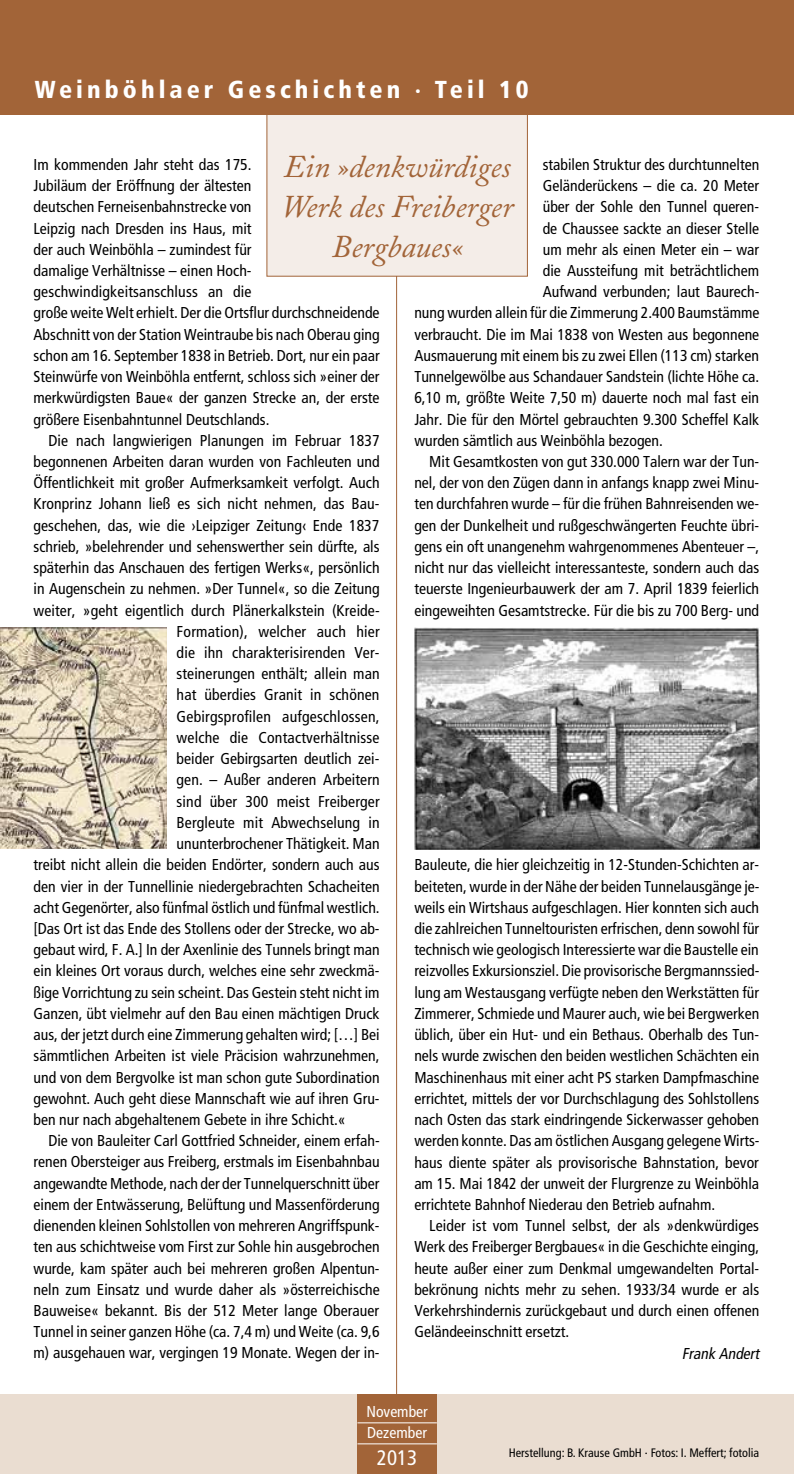
<style>
.page{position:relative;width:794px;height:1474px;background:#fff}
.page>*{position:absolute;margin:0;border:0;box-sizing:border-box;transform-origin:0 0}
.t1{font:italic 31.5px/40.2px "Adobe Caslon";color:#a26438;text-align:center}
.t2{font:900 condensed 24.5px "Frutiger LT Std";letter-spacing:.165em;color:#fff}
.t3{font:condensed 21px "Frutiger LT Std";color:#fff}
.t4{font:condensed 15.75px/21.2px "Frutiger LT Std";color:#000;text-align:justify}
.t5{font:condensed 15.75px/21px "Frutiger LT Std";color:#fff}
.t6{font:italic condensed 15.75px "Frutiger LT Std";color:#000}
.t7{font:condensed 12.25px "Frutiger LT Std";color:#000}
</style>
<div class="page">
<hr style="left:396px;top:268px;width:1px;height:1128px;background:#a26438">
<div style="left:0;top:1394px;width:794px;height:79px;background:#eaddd1"></div>
<div style="left:357px;top:1394px;width:80px;height:79px;background:#a26438"></div>
<hr style="left:357px;top:1422px;width:80px;height:1px;background:#fff">
<hr style="left:357px;top:1443px;width:80px;height:1px;background:#fff">
<div style="left:267px;top:0;width:260px;height:276px;background:#f4ede8"></div>
<div style="left:0;top:0;width:794px;height:114px;background:#a26438"></div>
<img style="left:0;top:628px;width:167px;height:221px">
<img style="left:414px;top:628px;width:345px;height:221px">
<h2 class="t2" style="left:35px;top:74px;width:495px">Weinböhlaer Geschichten · Teil 10</h2>
<h1 class="t1" style="left:281px;top:147px;width:234px">Ein »denkwürdiges<br>Werk des Freiberger<br>Bergbaues«</h1>
<p class="t4" style="left:34px;top:154px;width:348px;text-align:left">Im kommenden Jahr steht das 175.<br>Jubiläum der Eröffnung der ältesten<br>deutschen Ferneisenbahnstrecke von<br>Leipzig nach Dresden ins Haus, mit<br>der auch Weinböhla – zumindest für<br>damalige Verhältnisse – einen Hoch&shy;geschwindigkeitsanschluss an die<br>große weite Welt erhielt. Der die Ortsflur durchschneidende Abschnitt von der Station Weintraube bis nach Oberau ging schon am 16. September 1838 in Betrieb. Dort, nur ein paar Steinwürfe von Weinböhla entfernt, schloss sich »einer der merkwürdigsten Baue« der ganzen Strecke an, der erste größere Eisenbahntunnel Deutschlands.</p>
<p class="t4" style="left:48px;top:430px;width:333px">Die nach langwierigen Planungen im Februar 1837</p>
<p class="t4" style="left:34px;top:451px;width:347px">begonnenen Arbeiten daran wurden von Fachleuten und</p>
<p class="t4" style="left:34px;top:472px;width:347px">Öffentlichkeit mit großer Aufmerksamkeit verfolgt. Auch</p>
<p class="t4" style="left:34px;top:493px;width:347px">Kronprinz Johann ließ es sich nicht nehmen, das Bau-</p>
<p class="t4" style="left:34px;top:514px;width:347px">geschehen, das, wie die ›Leipziger Zeitung‹ Ende 1837</p>
<p class="t4" style="left:34px;top:536px;width:347px">schrieb, »belehrender und sehenswerther sein dürfte, als</p>
<p class="t4" style="left:34px;top:557px;width:347px">späterhin das Anschauen des fertigen Werks«, persönlich</p>
<p class="t4" style="left:34px;top:578px;width:347px">in Augenschein zu nehmen. »Der Tunnel«, so die Zeitung</p>
<p class="t4" style="left:34px;top:599px;width:348px">weiter, »geht eigentlich durch Plänerkalkstein (Kreide-</p>
<p class="t4" style="left:177px;top:621px;width:205px">Formation), welcher auch hier</p>
<p class="t4" style="left:177px;top:642px;width:204px">die ihn charakterisirenden Ver-</p>
<p class="t4" style="left:177px;top:663px;width:204px">steinerungen enthält; allein man</p>
<p class="t4" style="left:177px;top:684px;width:204px">hat überdies Granit in schönen</p>
<p class="t4" style="left:177px;top:705px;width:205px">Gebirgsprofilen aufgeschlossen,</p>
<p class="t4" style="left:177px;top:727px;width:204px">welche die Contactverhältnisse</p>
<p class="t4" style="left:177px;top:748px;width:204px">beider Gebirgsarten deutlich zei-</p>
<p class="t4" style="left:177px;top:769px;width:205px">gen. – Außer anderen Arbeitern</p>
<p class="t4" style="left:177px;top:790px;width:204px">sind über 300 meist Freiberger</p>
<p class="t4" style="left:177px;top:812px;width:205px">Bergleute mit Abwechselung in</p>
<p class="t4" style="left:177px;top:833px;width:204px">ununterbrochener Thätigkeit. Man</p>
<p class="t4" style="left:34px;top:854px;width:347px">treibt nicht allein die beiden Endörter, sondern auch aus</p>
<p class="t4" style="left:34px;top:875px;width:347px">den vier in der Tunnellinie niedergebrachten Schacheiten</p>
<p class="t4" style="left:34px;top:896px;width:348px">acht Gegenörter, also fünfmal östlich und fünfmal westlich.</p>
<p class="t4" style="left:34px;top:918px;width:347px">[Das Ort ist das Ende des Stollens oder der Strecke, wo ab-</p>
<p class="t4" style="left:34px;top:939px;width:347px">gebaut wird, F. A.] In der Axenlinie des Tunnels bringt man</p>
<p class="t4" style="left:34px;top:960px;width:347px">ein kleines Ort voraus durch, welches eine sehr zweckmä-</p>
<p class="t4" style="left:34px;top:981px;width:347px">ßige Vorrichtung zu sein scheint. Das Gestein steht nicht im</p>
<p class="t4" style="left:34px;top:1002px;width:347px">Ganzen, übt vielmehr auf den Bau einen mächtigen Druck</p>
<p class="t4" style="left:34px;top:1024px;width:347px">aus, der jetzt durch eine Zimmerung gehalten wird; […] Bei</p>
<p class="t4" style="left:34px;top:1045px;width:347px">sämmtlichen Arbeiten ist viele Präcision wahrzunehmen,</p>
<p class="t4" style="left:34px;top:1066px;width:347px">und von dem Bergvolke ist man schon gute Subordination</p>
<p class="t4" style="left:34px;top:1087px;width:347px">gewohnt. Auch geht diese Mannschaft wie auf ihren Gru-</p>
<p class="t4" style="left:34px;top:1109px;width:314px">ben nur nach abgehaltenem Gebete in ihre Schicht.«</p>
<p class="t4" style="left:48px;top:1130px;width:333px">Die von Bauleiter Carl Gottfried Schneider, einem erfah-</p>
<p class="t4" style="left:34px;top:1151px;width:347px">renen Obersteiger aus Freiberg, erstmals im Eisenbahnbau</p>
<p class="t4" style="left:34px;top:1172px;width:347px">angewandte Methode, nach der der Tunnelquerschnitt über</p>
<p class="t4" style="left:34px;top:1193px;width:347px">einem der Entwässerung, Belüftung und Massenförderung</p>
<p class="t4" style="left:34px;top:1215px;width:347px">dienenden kleinen Sohlstollen von mehreren Angriffspunk-</p>
<p class="t4" style="left:34px;top:1236px;width:347px">ten aus schichtweise vom First zur Sohle hin ausgebrochen</p>
<p class="t4" style="left:34px;top:1257px;width:347px">wurde, kam später auch bei mehreren großen Alpentun-</p>
<p class="t4" style="left:34px;top:1278px;width:348px">neln zum Einsatz und wurde daher als »österreichische</p>
<p class="t4" style="left:34px;top:1299px;width:347px">Bauweise« bekannt. Bis der 512 Meter lange Oberauer</p>
<p class="t4" style="left:34px;top:1321px;width:347px">Tunnel in seiner ganzen Höhe (ca. 7,4 m) und Weite (ca. 9,6</p>
<p class="t4" style="left:34px;top:1342px;width:347px">m) ausgehauen war, vergingen 19 Monate. Wegen der in-</p>
<p class="t4" style="left:543px;top:154px;width:218px">stabilen Struktur des durchtunnelten</p>
<p class="t4" style="left:543px;top:175px;width:218px">Geländerückens – die ca. 20 Meter</p>
<p class="t4" style="left:543px;top:196px;width:218px">über der Sohle den Tunnel queren-</p>
<p class="t4" style="left:543px;top:217px;width:218px">de Chaussee sackte an dieser Stelle</p>
<p class="t4" style="left:543px;top:239px;width:218px">um mehr als einen Meter ein – war</p>
<p class="t4" style="left:543px;top:260px;width:218px">die Aussteifung mit beträchtlichem</p>
<p class="t4" style="left:543px;top:281px;width:218px">Aufwand verbunden; laut Baurech-</p>
<p class="t4" style="left:414px;top:302px;width:347px">nung wurden allein für die Zimmerung 2.400 Baumstämme</p>
<p class="t4" style="left:414px;top:324px;width:346px">verbraucht. Die im Mai 1838 von Westen aus begonnene</p>
<p class="t4" style="left:414px;top:345px;width:346px">Ausmauerung mit einem bis zu zwei Ellen (113 cm) starken</p>
<p class="t4" style="left:414px;top:366px;width:346px">Tunnelgewölbe aus Schandauer Sandstein (lichte Höhe ca.</p>
<p class="t4" style="left:414px;top:387px;width:346px">6,10 m, größte Weite 7,50 m) dauerte noch mal fast ein</p>
<p class="t4" style="left:414px;top:408px;width:346px">Jahr. Die für den Mörtel gebrauchten 9.300 Scheffel Kalk</p>
<p class="t4" style="left:414px;top:430px;width:250px">wurden sämtlich aus Weinböhla bezogen.</p>
<p class="t4" style="left:429px;top:451px;width:331px">Mit Gesamtkosten von gut 330.000 Talern war der Tun-</p>
<p class="t4" style="left:414px;top:472px;width:346px">nel, der von den Zügen dann in anfangs knapp zwei Minu-</p>
<p class="t4" style="left:414px;top:493px;width:346px">ten durchfahren wurde – für die frühen Bahnreisenden we-</p>
<p class="t4" style="left:414px;top:514px;width:346px">gen der Dunkelheit und rußgeschwängerten Feuchte übri-</p>
<p class="t4" style="left:414px;top:536px;width:346px">gens ein oft unangenehm wahrgenommenes Abenteuer –,</p>
<p class="t4" style="left:414px;top:557px;width:346px">nicht nur das vielleicht interessanteste, sondern auch das</p>
<p class="t4" style="left:414px;top:578px;width:346px">teuerste Ingenieurbauwerk der am 7. April 1839 feierlich</p>
<p class="t4" style="left:414px;top:599px;width:346px">eingeweihten Gesamtstrecke. Für die bis zu 700 Berg- und</p>
<p class="t4" style="left:414px;top:854px;width:347px">Bauleute, die hier gleichzeitig in 12-Stunden-Schichten ar&shy;beiteten, wurde in der Nähe der beiden Tunnelausgänge je&shy;weils ein Wirtshaus aufgeschlagen. Hier konnten sich auch die zahlreichen Tunneltouristen erfrischen, denn sowohl für technisch wie geologisch Interessierte war die Baustelle ein reizvolles Exkursionsziel. Die provisorische Bergmannssied&shy;lung am Westausgang verfügte neben den Werkstätten für Zimmerer, Schmiede und Maurer auch, wie bei Bergwerken üblich, über ein Hut- und ein Bethaus. Oberhalb des Tun&shy;nels wurde zwischen den beiden westlichen Schächten ein Maschinenhaus mit einer acht PS starken Dampfmaschine errichtet, mittels der vor Durchschlagung des Sohlstollens nach Osten das stark eindringende Sickerwasser gehoben werden konnte. Das am östlichen Ausgang gelegene Wirts&shy;haus diente später als provisorische Bahnstation, bevor am 15. Mai 1842 der unweit der Flurgrenze zu Weinböhla errichtete Bahnhof Niederau den Betrieb aufnahm.</p>
<p class="t4" style="left:414px;top:1215px;width:346px;text-indent:15px">Leider ist vom Tunnel selbst, der als »denkwürdiges Werk des Freiberger Bergbaues« in die Geschichte einging, heute außer einer zum Denkmal umgewandelten Portal&shy;bekrönung nichts mehr zu sehen. 1933/34 wurde er als Verkehrshindernis zurückgebaut und durch einen offenen Geländeeinschnitt ersetzt.</p>
<p class="t6" style="left:682px;top:1344px;width:82px">Frank Andert</p>
<p class="t5" style="left:366px;top:1401px;width:63px">November<br>Dezember</p>
<h3 class="t3" style="left:377px;top:1445px;width:42px">2013</h3>
<p class="t7" style="left:509px;top:1445px;width:252px">Herstellung: B. Krause GmbH · Fotos: I. Meffert; fotolia</p>
</div>
